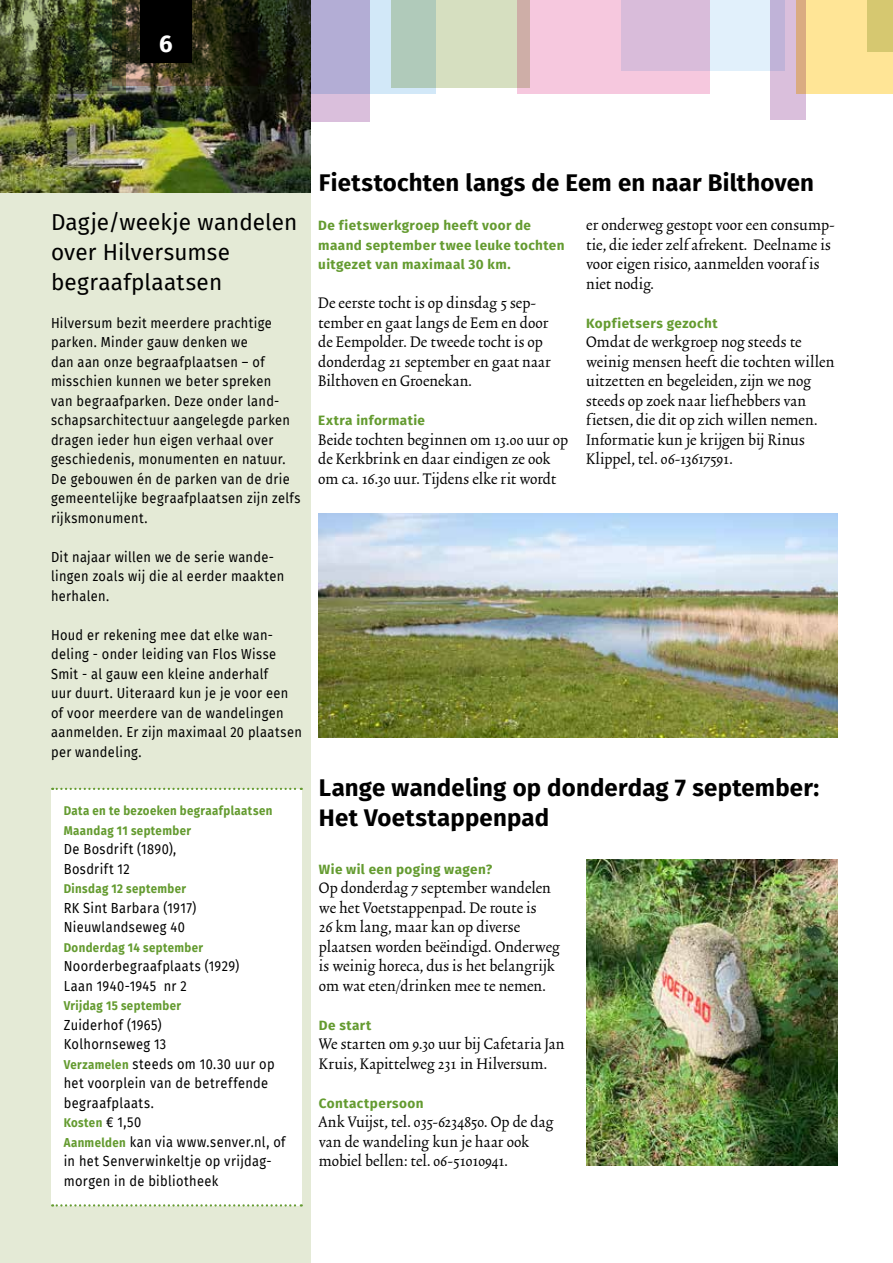
<style>
.page{position:relative;width:893px;height:1263px;background:#fff}
.page>*{position:absolute;margin:0;border:0;box-sizing:border-box;transform-origin:0 0}
.t1{font:700 24px/30px "Fira Sans";letter-spacing:.005em;color:#000}
.t2{font:700 24px "Fira Sans";color:#fff}
.t3{font:22.5px/30px "Fira Sans";letter-spacing:.005em;color:#000}
.t4{font:18px/19.5px "Trinite No 2 Rom Con";letter-spacing:.01em;color:#000}
.t5{font:14.25px/19.5px "Fira Sans";letter-spacing:.025em;color:#000;scale:.9 1}
.t6{font:700 13.5px/19.5px "Fira Sans";letter-spacing:.03em;color:#649b30}
.t7{font:700 12.75px/19.5px "Fira Sans";letter-spacing:.03em;color:#649b30;scale:.9 1}
.s1{font-weight:700;font-size:12.75px;color:#649b30}
.s2{font-weight:400;font-size:14.25px;color:#000}
</style>
<div class="page">
<div style="left:621px;top:0;width:164px;height:71px;background:#e1f0fb"></div>
<div style="left:391px;top:0;width:139px;height:87px;background:#d6dfc0"></div>
<svg style="left:517px;top:0;width:193px;height:94px;background:#e9c2d9"></svg>
<svg style="left:771px;top:0;width:35px;height:119px;background:#d2bad8"></svg>
<div style="left:797px;top:0;width:96px;height:94px;background:#ffe596"></div>
<div style="left:867px;top:0;width:26px;height:51px;background:#d6c870"></div>
<div style="left:0;top:0;width:310px;height:1263px;background:#e4ead6"></div>
<img style="left:0;top:85px;width:310px;height:107px">
<svg style="left:126px;top:0;width:118px;height:85px;background:#36331e"></svg>
<svg style="left:0;top:0;width:126px;height:94px;background:#45502c"></svg>
<svg style="left:244px;top:0;width:192px;height:94px;background:#7a8b83"></svg>
<div style="left:140px;top:0;width:51px;height:62px;background:#000"></div>
<svg style="left:288px;top:0;width:82px;height:122px;background:#8d869d"></svg>
<img style="left:319px;top:513px;width:518px;height:224px">
<img style="left:587px;top:860px;width:251px;height:306px">
<div style="left:51px;top:788px;width:251px;height:417px;background:#fff"></div>
<svg style="left:52px;top:788px;width:250px;height:2px"></svg>
<svg style="left:52px;top:1204px;width:250px;height:2px"></svg>
<h1 class="t2" style="left:159px;top:24px;width:15px">6</h1>
<p class="t3" style="left:51px;top:207px;width:248px">Dagje/weekje wandelen over Hilversumse begraafplaatsen</p>
<p class="t5" style="left:51px;top:313px;width:279px">Hilversum bezit meerdere prachtige parken. Minder gauw denken we<br>dan aan onze begraafplaatsen – of misschien kunnen we beter spreken<br>van begraafparken. Deze onder land&shy;schapsarchitectuur aangelegde parken dragen ieder hun eigen verhaal over geschiedenis, monumenten en natuur.<br>De gebouwen én de parken van de drie gemeentelijke begraafplaatsen zijn zelfs rijksmonument.</p>
<p class="t5" style="left:51px;top:547px;width:261px">Dit najaar willen we de serie wande&shy;lingen zoals wij die al eerder maakten herhalen.</p>
<p class="t5" style="left:51px;top:625px;width:280px">Houd er rekening mee dat elke wan&shy;deling - onder leiding van Flos Wisse Smit - al gauw een kleine anderhalf<br>uur duurt. Uiteraard kun je je voor een of voor meerdere van de wandelingen aanmelden. Er zijn maximaal 20 plaatsen per wandeling.</p>
<p class="t7" style="left:64px;top:800px;width:233px">Data en te bezoeken begraafplaatsen<br>Maandag 11 september</p>
<p class="t5" style="left:64px;top:839px;width:127px">De Bosdrift (1890),<br>Bosdrift 12</p>
<p class="t7" style="left:64px;top:878px;width:138px">Dinsdag 12 september</p>
<p class="t5" style="left:64px;top:898px;width:149px">RK Sint Barbara (1917)<br>Nieuwlandseweg 40</p>
<p class="t7" style="left:64px;top:937px;width:156px">Donderdag 14 september</p>
<p class="t5" style="left:64px;top:956px;width:196px">Noorderbegraafplaats (1929)<br>Laan 1940-1945 nr 2</p>
<p class="t7" style="left:64px;top:995px;width:132px">Vrijdag 15 september</p>
<p class="t5" style="left:64px;top:1015px;width:236px">Zuiderhof (1965)<br>Kolhornseweg 13<br><span class="s1">Verzamelen</span> steeds om 10.30 uur op het voorplein van de betreffende begraafplaats.</p>
<p class="t7" style="left:64px;top:1112px;width:88px">Kosten <span class="s2">€ 1,50</span></p>
<p class="t5" style="left:64px;top:1132px;width:248px"><span class="s1">Aanmelden</span> kan via www.senver.nl, of in het Senverwinkeltje op vrijdag&shy;morgen in de bibliotheek</p>
<h1 class="t1" style="left:319px;top:166px;width:497px">Fietstochten langs de Eem en naar Bilthoven</h1>
<p class="t4" style="left:586px;top:217px;width:250px">er onderweg gestopt voor een consump&shy;tie, die ieder zelf afrekent. Deelname is voor eigen risico, aanmelden vooraf is niet nodig.</p>
<p class="t6" style="left:586px;top:312px;width:133px">Kopfietsers gezocht</p>
<p class="t4" style="left:586px;top:334px;width:250px">Omdat de werkgroep nog steeds te weinig mensen heeft die tochten willen uitzetten en begeleiden, zijn we nog steeds op zoek naar liefhebbers van fietsen, die dit op zich willen nemen.<br>Informatie kun je krijgen bij Rinus Klippel, tel. 06-13617591.</p>
<p class="t6" style="left:318px;top:215px;width:248px">De fietswerkgroep heeft voor de maand september twee leuke tochten uitgezet van maximaal 30 km.</p>
<p class="t4" style="left:318px;top:295px;width:234px">De eerste tocht is op dinsdag 5 sep&shy;tember en gaat langs de Eem en door de Eempolder. De tweede tocht is op donderdag 21 september en gaat naar<br>Bilthoven en Groenekan.</p>
<p class="t6" style="left:318px;top:410px;width:108px">Extra informatie</p>
<p class="t4" style="left:318px;top:431px;width:251px">Beide tochten beginnen om 13.00 uur op de Kerkbrink en daar eindigen ze ook om ca. 16.30 uur. Tijdens elke rit wordt</p>
<h1 class="t1" style="left:319px;top:771px;width:502px">Lange wandeling op donderdag 7 september:<br>Het Voetstappenpad</h1>
<p class="t6" style="left:319px;top:858px;width:175px">Wie wil een poging wagen?</p>
<p class="t4" style="left:319px;top:880px;width:242px">Op donderdag 7 september wandelen we het Voetstappenpad. De route is<br>26 km lang, maar kan op diverse plaatsen worden beëindigd. Onderweg is weinig horeca, dus is het belangrijk om wat eten/drinken mee te nemen.</p>
<p class="t6" style="left:319px;top:1014px;width:54px">De start</p>
<p class="t4" style="left:319px;top:1036px;width:247px">We starten om 9.30 uur bij Cafetaria Jan<br>Kruis, Kapittelweg 231 in Hilversum.</p>
<p class="t6" style="left:319px;top:1092px;width:106px">Contactpersoon</p>
<p class="t4" style="left:319px;top:1114px;width:236px">Ank Vuijst, tel. 035-6234850. Op de dag van de wandeling kun je haar ook mobiel bellen: tel. 06-51010941.</p>
</div>
